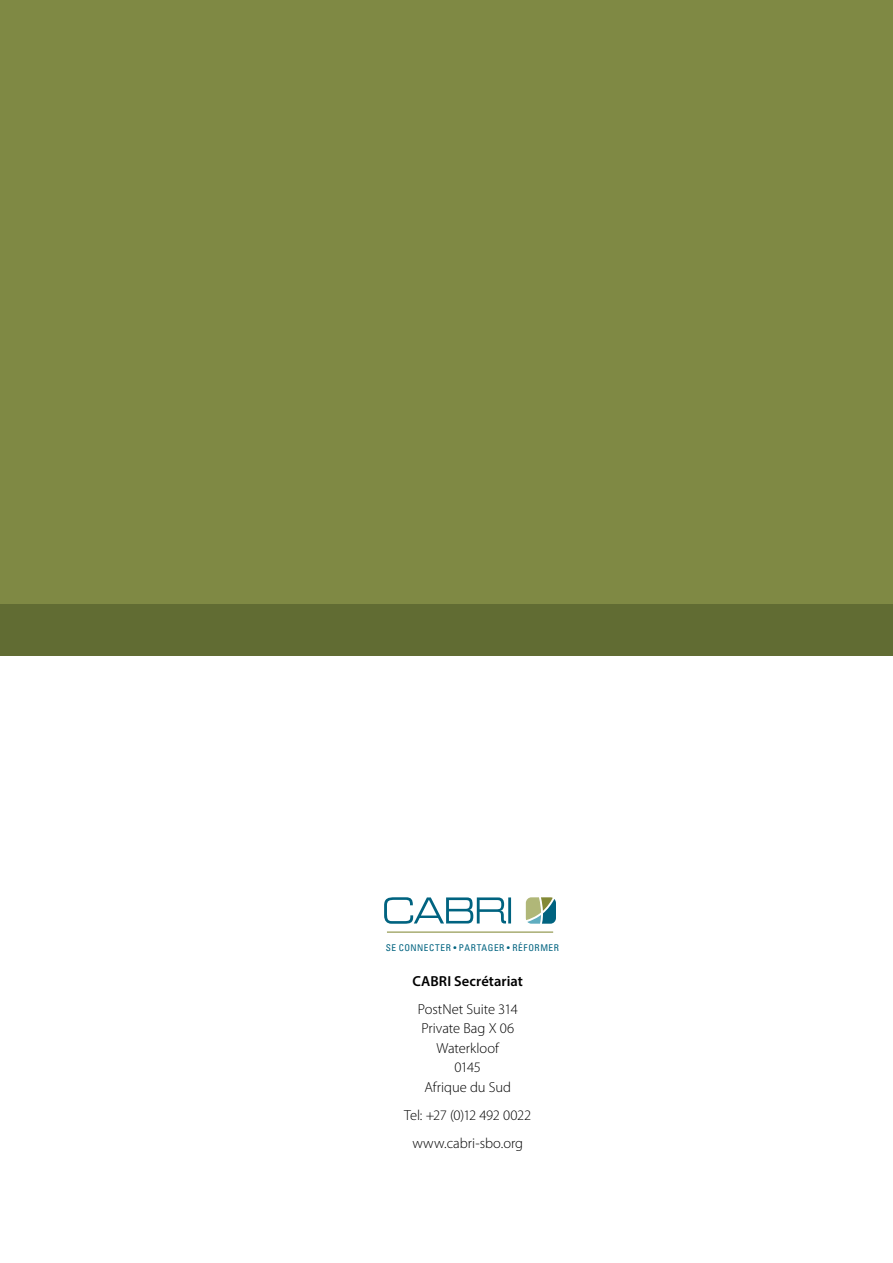
<style>
.page{position:relative;width:893px;height:1263px;background:#fff}
.page>*{position:absolute;margin:0;border:0;box-sizing:border-box;transform-origin:0 0}
.t1{font:300 14.55px/19.5px "Myriad Pro";letter-spacing:-.005em;color:#000;text-align:center}
.t2{font:600 14.55px "Myriad Pro";letter-spacing:.005em;color:#000}
.t3{font:condensed 9.3px "Univers LT Std";letter-spacing:.065em;color:#006380}
</style>
<div class="page">
<div style="left:0;top:601px;width:893px;height:55px;background:#616c33"></div>
<div style="left:0;top:0;width:893px;height:604px;background:#7f8944"></div>
<svg style="left:384px;top:897px;width:127px;height:27px"></svg>
<svg style="left:526px;top:897px;width:30px;height:27px"></svg>
<hr style="left:387px;top:931px;width:166px;height:2px;background:#838936">
<p class="t3" style="left:386px;top:942px;width:175px">SE CONNECTER • PARTAGER • RÉFORMER</p>
<p class="t2" style="left:412px;top:972px;width:112px">CABRI Secrétariat</p>
<p class="t1" style="left:418px;top:999px;width:102px">PostNet Suite 314<br>Private Bag X 06<br>Waterkloof<br>0145<br>Afrique du Sud</p>
<p class="t1" style="left:404px;top:1101px;width:129px;line-height:28px">Tel: +27 (0)12 492 0022 www.cabri-sbo.org</p>
</div>
